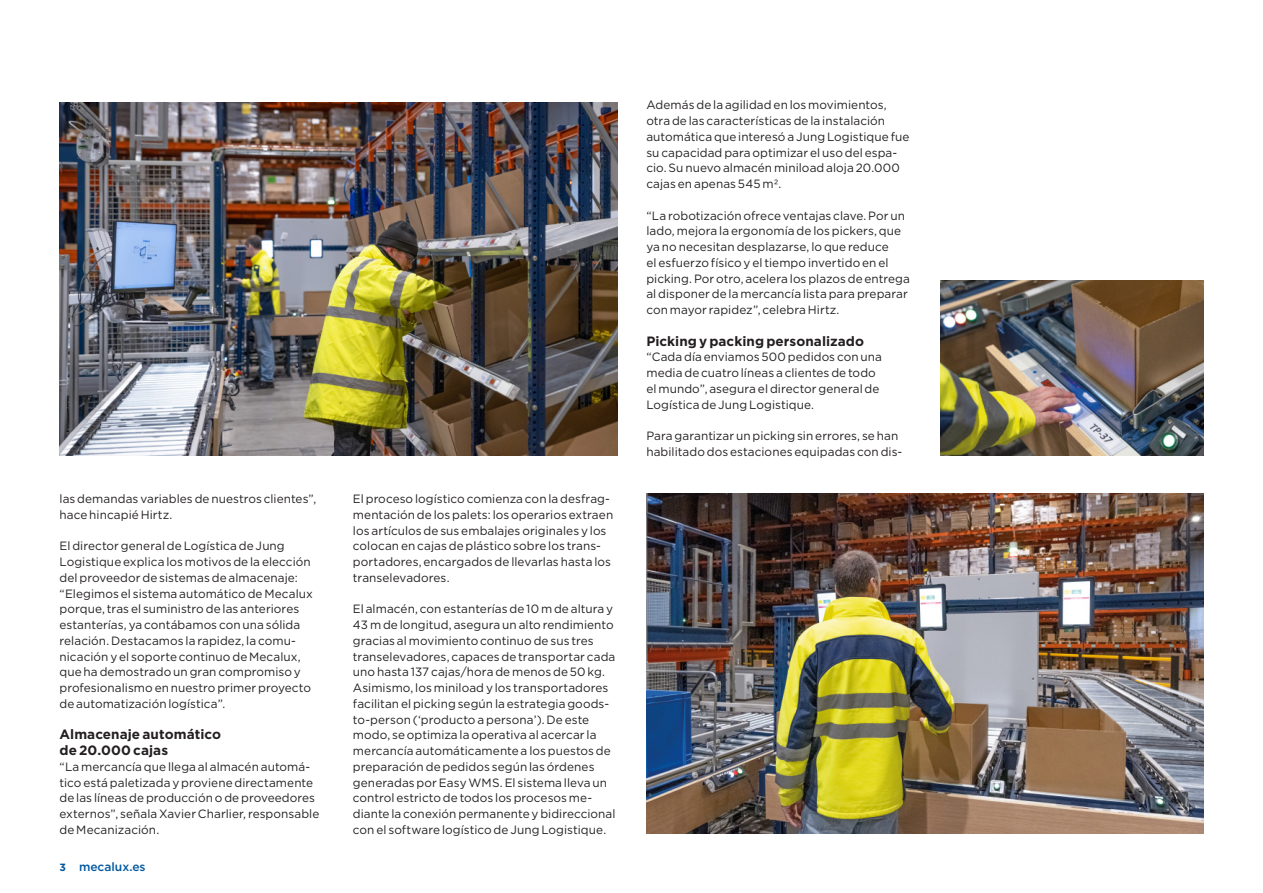
<style>
.page{position:relative;width:1263px;height:893px;background:#fff}
.page>*{position:absolute;margin:0;border:0;box-sizing:border-box;transform-origin:0 0}
.t1{font:700 13.5px/15.8px "Gotham";letter-spacing:.005em;color:#231f20}
.t2{font:12px/15.8px "Gotham";letter-spacing:.005em;color:#231f20}
.t3{font:500 12px "Gotham";color:#01579f}
.s1{font-weight:700;font-size:10.5px}
</style>
<div class="page">
<img style="left:647px;top:493px;width:556px;height:340px">
<img style="left:60px;top:102px;width:557px;height:354px">
<img style="left:940px;top:281px;width:263px;height:175px">
<p class="t2" style="left:60px;top:491px;width:258px">las demandas variables de nuestros clientes”, hace hincapié Hirtz.</p>
<p class="t2" style="left:60px;top:538px;width:255px">El director general de Logística de Jung Logistique explica los motivos de la elección del proveedor de sistemas de almacenaje: “Elegimos el sistema automático de Mecalux porque, tras el suministro de las anteriores estanterías, ya contábamos con una sólida relación. Destacamos la rapidez, la comu&shy;nicación y el soporte continuo de Mecalux, que ha demostrado un gran compromiso y profesionalismo en nuestro primer proyecto de automatización logística”.</p>
<p class="t1" style="left:60px;top:727px;width:163px">Almacenaje automático de 20.000 cajas</p>
<p class="t2" style="left:60px;top:758px;width:261px">“La mercancía que llega al almacén automá&shy;tico está paletizada y proviene directamente de las líneas de producción o de proveedores externos”, señala Xavier Charlier, responsable de Mecanización.</p>
<p class="t3" style="left:60px;top:859px;width:88px"><span class="s1">3</span> mecalux.es</p>
<p class="t2" style="left:353px;top:491px;width:262px">El proceso logístico comienza con la desfrag&shy;mentación de los palets: los operarios extraen los artículos de sus embalajes originales y los colocan en cajas de plástico sobre los trans&shy;portadores, encargados de llevarlas hasta los transelevadores.</p>
<p class="t2" style="left:353px;top:601px;width:264px">El almacén, con estanterías de 10 m de altura y 43 m de longitud, asegura un alto rendimiento gracias al movimiento continuo de sus tres transelevadores, capaces de transportar cada uno hasta 137 cajas/hora de menos de 50 kg.<br>Asimismo, los miniload y los transportadores facilitan el picking según la estrategia goods&shy;to-person (‘producto a persona’). De este modo, se optimiza la operativa al acercar la mercancía automáticamente a los puestos de preparación de pedidos según las órdenes generadas por Easy WMS. El sistema lleva un control estricto de todos los procesos me&shy;diante la conexión permanente y bidireccional con el software logístico de Jung Logistique.</p>
<p class="t2" style="left:646px;top:97px;width:265px">Además de la agilidad en los movimientos, otra de las características de la instalación automática que interesó a Jung Logistique fue su capacidad para optimizar el uso del espa&shy;cio. Su nuevo almacén miniload aloja 20.000 cajas en apenas 545 m2.</p>
<p class="t2" style="left:646px;top:207px;width:265px">“La robotización ofrece ventajas clave. Por un lado, mejora la ergonomía de los pickers, que ya no necesitan desplazarse, lo que reduce<br>el esfuerzo físico y el tiempo invertido en el picking. Por otro, acelera los plazos de entrega al disponer de la mercancía lista para preparar con mayor rapidez”, celebra Hirtz.</p>
<p class="t1" style="left:646px;top:333px;width:219px">Picking y packing personalizado</p>
<p class="t2" style="left:646px;top:349px;width:237px">“Cada día enviamos 500 pedidos con una media de cuatro líneas a clientes de todo el mundo”, asegura el director general de Logística de Jung Logistique.</p>
<p class="t2" style="left:646px;top:428px;width:257px">Para garantizar un picking sin errores, se han habilitado dos estaciones equipadas con dis-</p>
</div>
